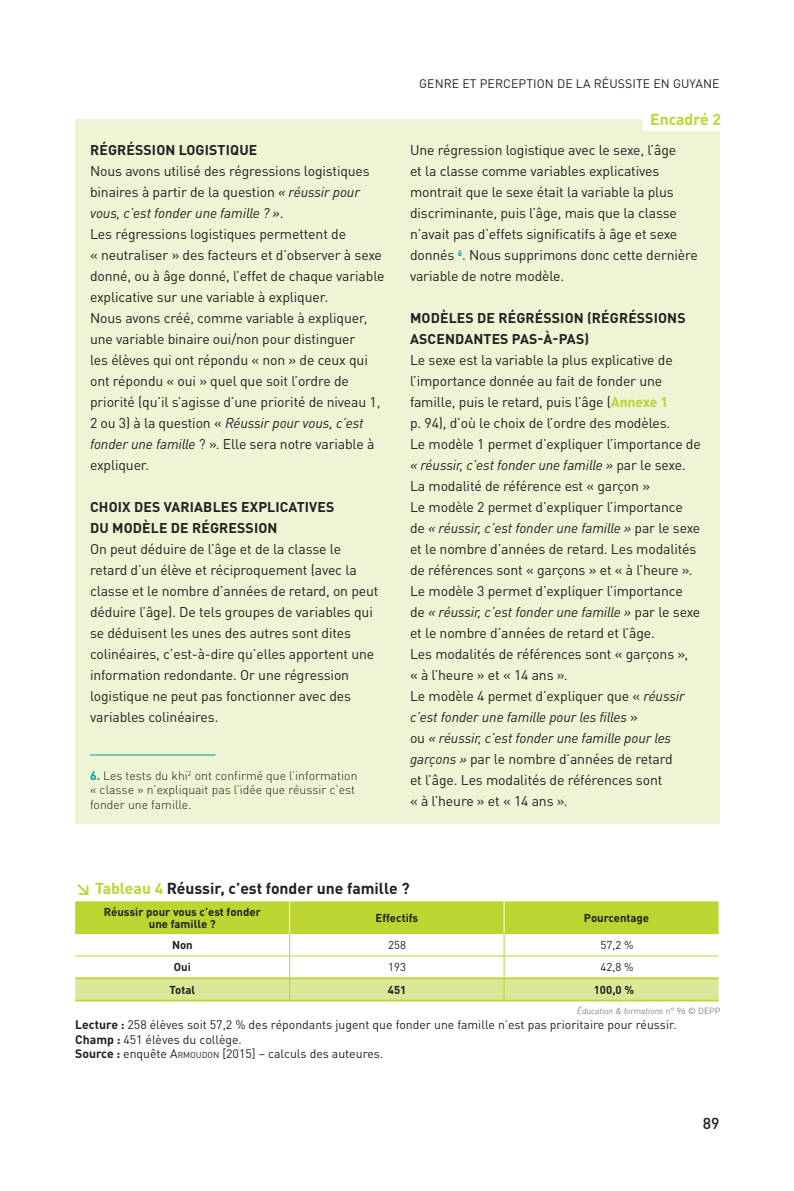
<style>
.page{position:relative;width:794px;height:1191px;background:#fff}
.page>*{position:absolute;margin:0;border:0;box-sizing:border-box;transform-origin:0 0}
.Titre{font:700 15.75px "DINOT";color:#231f20}
.Filet_fin_d_article{font:700 15.75px "DINOT";color:#bcd531}
.t1{font:500 15.75px "DINOT";color:#231f20}
._05_TexteEncadre{font:14px/21px "DINOT";letter-spacing:-.01em;color:#231f20}
.Titre-2{font:700 14px/21px "DINOT";letter-spacing:.01em;color:#231f20}
.Titre_courant__droit{font:12.25px "DINOT";color:#231f20}
.Texte{font:300 12.25px/14.7px "DINOT";color:#231f20}
.t2{font:700 11.38px/12.2px "DINOT";color:#231f20;text-align:center}
.t3{font:11.38px "DINOT";color:#231f20}
.Titre-3{font:italic 300 8.75px "DINOT";color:#57585a}
.s1{font-style:italic}
.s2{font-weight:700;color:#009baa}
.s3{font-weight:700;color:#bcd531}
.s4{color:#bcd531}
.s5{font-style:normal}
.s6{font-weight:700}
.s7{font-style:inherit}
.s8{font-size:8.58px}
</style>
<div class="page">
<div style="left:75px;top:119px;width:645px;height:705px;background:#eef4d4"></div>
<hr style="left:90px;top:754px;width:126px;height:1px;background:#009baa">
<div style="left:643px;top:108px;width:85px;height:22px;background:#fff"></div>
<svg style="left:75px;top:901px;width:643px;height:98px"></svg>
<hr style="left:289px;top:901px;width:1px;height:32px;background:#fff">
<hr style="left:504px;top:901px;width:1px;height:32px;background:#fff">
<hr style="left:75px;top:977px;width:215px;height:2px;background:#bcd531">
<hr style="left:290px;top:977px;width:214px;height:2px;background:#bcd531">
<hr style="left:504px;top:977px;width:214px;height:2px;background:#bcd531">
<hr style="left:75px;top:999px;width:215px;height:2px;background:#bcd531">
<hr style="left:290px;top:999px;width:214px;height:2px;background:#bcd531">
<hr style="left:504px;top:999px;width:214px;height:2px;background:#bcd531">
<p class="Titre_courant__droit" style="left:419px;top:75px;width:302px">GENRE ET PERCEPTION DE LA RÉUSSITE EN GUYANE</p>
<p class="Titre-2" style="left:90px;top:139px;width:169px">RÉGRÉSSION LOGISTIQUE</p>
<p class="_05_TexteEncadre" style="left:90px;top:160px;width:281px">Nous avons utilisé des régressions logistiques binaires à partir de la question <span class="s1">« réussir pour vous, c’est fonder une famille ? »</span>.</p>
<p class="_05_TexteEncadre" style="left:90px;top:223px;width:296px">Les régressions logistiques permettent de<br>« neutraliser » des facteurs et d’observer à sexe donné, ou à âge donné, l’effet de chaque variable explicative sur une variable à expliquer.</p>
<p class="_05_TexteEncadre" style="left:90px;top:307px;width:292px">Nous avons créé, comme variable à expliquer, une variable binaire oui/non pour distinguer<br>les élèves qui ont répondu « non » de ceux qui ont répondu « oui » quel que soit l’ordre de priorité (qu’il s’agisse d’une priorité de niveau 1, 2 ou 3) à la question « <span class="s1">Réussir pour vous, c’est fonder une famille</span> ? ». Elle sera notre variable à expliquer.</p>
<p class="Titre-2" style="left:90px;top:496px;width:246px">CHOIX DES VARIABLES EXPLICATIVES<br>DU MODÈLE DE RÉGRESSION</p>
<p class="_05_TexteEncadre" style="left:90px;top:538px;width:290px">On peut déduire de l’âge et de la classe le retard d’un élève et réciproquement (avec la classe et le nombre d’années de retard, on peut déduire l’âge). De tels groupes de variables qui se déduisent les unes des autres sont dites colinéaires, c’est-à-dire qu’elles apportent une information redondante. Or une régression logistique ne peut pas fonctionner avec des variables colinéaires.</p>
<p class="Texte" style="left:90px;top:767px;width:269px"><span class="s2">6.</span> Les tests du khi<sup>2</sup> ont confirmé que l’information « classe » n’expliquait pas l’idée que réussir c’est fonder une famille.</p>
<p class="Filet_fin_d_article" style="left:650px;top:109px;width:72px">Encadré 2</p>
<p class="_05_TexteEncadre" style="left:410px;top:139px;width:268px">Une régression logistique avec le sexe, l’âge</p>
<p class="_05_TexteEncadre" style="left:410px;top:160px;width:289px">et la classe comme variables explicatives montrait que le sexe était la variable la plus discriminante, puis l’âge, mais que la classe n’avait pas d’effets significatifs à âge et sexe donnés <sup>6</sup>. Nous supprimons donc cette dernière variable de notre modèle.</p>
<p class="Titre-2" style="left:410px;top:307px;width:277px">MODÈLES DE RÉGRÉSSION (RÉGRÉSSIONS<br>ASCENDANTES PAS-À-PAS)</p>
<p class="_05_TexteEncadre" style="left:410px;top:349px;width:264px">Le sexe est la variable la plus explicative de l’importance donnée au fait de fonder une famille, puis le retard, puis l’âge (<span class="s3">Annexe 1 </span>p. 94), d’où le choix de l’ordre des modèles.</p>
<p class="_05_TexteEncadre" style="left:410px;top:433px;width:292px">Le modèle 1 permet d’expliquer l’importance de <span class="s1">« réussir, c’est fonder une famille »</span> par le sexe.<br>La modalité de référence est « garçon »</p>
<p class="_05_TexteEncadre" style="left:410px;top:496px;width:292px">Le modèle 2 permet d’expliquer l’importance de <span class="s1">« réussir, c’est fonder une famille »</span> par le sexe et le nombre d’années de retard. Les modalités de références sont « garçons » et « à l’heure ».</p>
<p class="_05_TexteEncadre" style="left:410px;top:580px;width:292px">Le modèle 3 permet d’expliquer l’importance de <span class="s1">« réussir, c’est fonder une famille »</span> par le sexe et le nombre d’années de retard et l’âge.<br>Les modalités de références sont « garçons »,<br>« à l’heure » et « 14 ans ».</p>
<p class="_05_TexteEncadre" style="left:410px;top:685px;width:276px">Le modèle 4 permet d’expliquer que « <span class="s1">réussir c’est fonder une famille pour les filles</span> »<br>ou <span class="s1">« réussir, c’est fonder une famille pour les garçons »</span> par le nombre d’années de retard et l’âge. Les modalités de références sont<br>« à l’heure » et « 14 ans ».</p>
<p class="Titre" style="left:75px;top:878px;width:336px"><span class="s4">↘ Tableau 4</span> Réussir, c’est fonder une famille ?</p>
<p class="t2" style="left:104px;top:905px;width:158px">Réussir pour vous c’est fonder une famille ?</p>
<p class="t2" style="left:375px;top:911px;width:44px">Effectifs</p>
<p class="t2" style="left:584px;top:911px;width:67px">Pourcentage</p>
<p class="t2" style="left:172px;top:938px;width:22px">Non</p>
<p class="t3" style="left:388px;top:938px;width:19px">258</p>
<p class="t3" style="left:600px;top:938px;width:35px">57,2 %</p>
<p class="t2" style="left:174px;top:961px;width:18px">Oui</p>
<p class="t3" style="left:388px;top:960px;width:19px">193</p>
<p class="t3" style="left:600px;top:960px;width:35px">42,8 %</p>
<p class="t2" style="left:170px;top:983px;width:27px">Total</p>
<p class="t2" style="left:388px;top:983px;width:20px">451</p>
<p class="t2" style="left:594px;top:983px;width:42px">100,0 %</p>
<p class="Titre-3" style="left:577px;top:1005px;width:145px">Éducation &amp; formations <span class="s5">n° 96 © DEPP</span></p>
<p class="Titre_courant__droit" style="left:75px;top:1016px;width:603px"><span class="s6">Lecture :</span> 258 élèves soit 57,2 % des répondants jugent que fonder une famille n’est pas prioritaire pour réussir.</p>
<p class="Titre_courant__droit" style="left:75px;top:1031px;width:168px"><span class="s6">Champ :</span> 451 élèves du collège.</p>
<p class="Titre_courant__droit" style="left:75px;top:1046px;width:310px"><span class="s6">Source :</span> enquête <span class="s7">A</span><span class="s8">RMOUDON</span> [2015] – calculs des auteures.</p>
<p class="t1" style="left:703px;top:1112px;width:18px">89</p>
</div>
